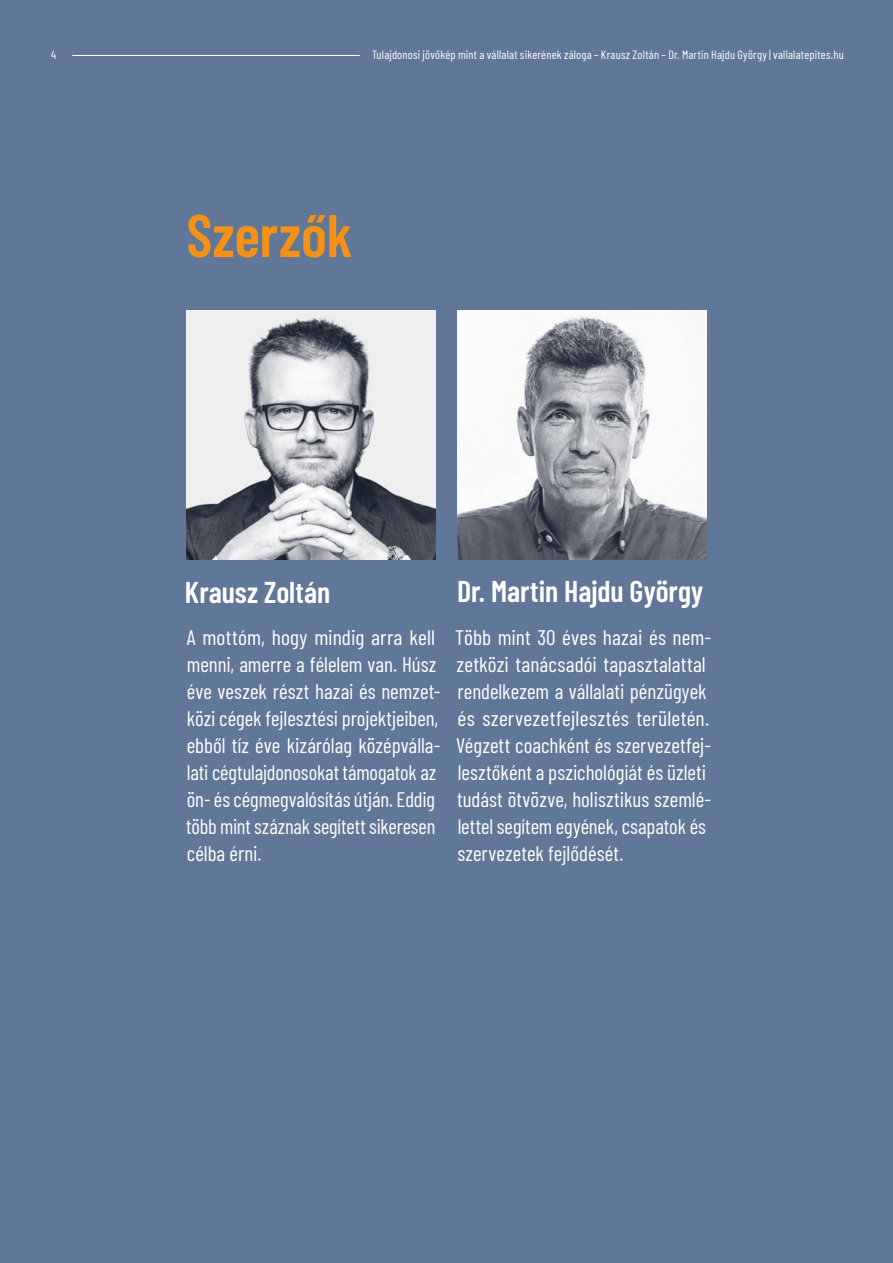
<style>
.page{position:relative;width:893px;height:1263px;background:#607797}
.page>*{position:absolute;margin:0;border:0;box-sizing:border-box;transform-origin:0 0}
.t1{font:600 60px "Barlow Condensed";color:#f39118}
.t2{font:600 30px "Barlow Condensed";color:#fff}
.t3{font:21px/27px "Barlow Condensed";color:#fff}
.t4{font:12px "Barlow Condensed";letter-spacing:.02em;color:#fff}
</style>
<div class="page">
<hr style="left:72px;top:55px;width:288px;height:1px;background:#fff">
<img style="left:457px;top:310px;width:250px;height:249px">
<img style="left:186px;top:310px;width:250px;height:249px">
<p class="t4" style="left:51px;top:47px;width:6px">4</p>
<p class="t4" style="left:372px;top:47px;width:473px">Tulajdonosi jövőkép mint a vállalat sikerének záloga – Krausz Zoltán – Dr. Martin Hajdu György | vallalatepites.hu</p>
<h1 class="t1" style="left:186px;top:193px;width:168px">Szerzők</h1>
<h2 class="t2" style="left:185px;top:571px;width:147px">Krausz Zoltán</h2>
<h2 class="t2" style="left:457px;top:570px;width:248px">Dr. Martin Hajdu György</h2>
<p class="t3" style="left:186px;top:622px;width:256px">A mottóm, hogy mindig arra kell menni, amerre a félelem van. Húsz éve veszek részt hazai és nemzet&shy;közi cégek fejlesztési projektjeiben, ebből tíz éve kizárólag középválla&shy;lati cégtulajdonosokat támogatok az ön- és cégmegvalósítás útján. Eddig több mint száznak segített sikeresen célba érni.</p>
<p class="t3" style="left:455px;top:622px;width:258px">Több mint 30 éves hazai és nem&shy;zetközi tanácsadói tapasztalattal rendelkezem a vállalati pénzügyek és szervezetfejlesztés területén.<br>Végzett coachként és szervezetfej&shy;lesztőként a pszichológiát és üzleti tudást ötvözve, holisztikus szemlé&shy;lettel segítem egyének, csapatok és szervezetek fejlődését.</p>
</div>
